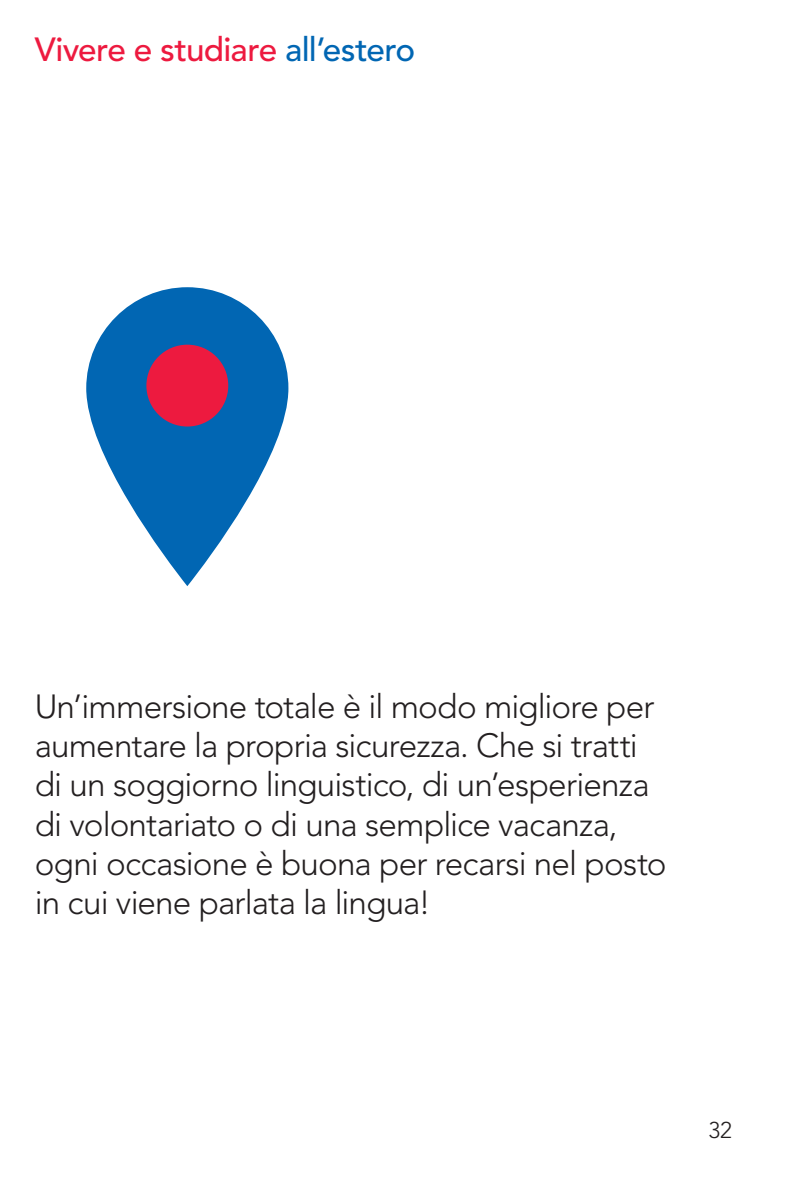
<style>
.page{position:relative;width:794px;height:1191px;background:#fff}
.page>*{position:absolute;margin:0;border:0;box-sizing:border-box;transform-origin:0 0}
.t1{font:300 33.25px/39.4px "Avenir";letter-spacing:-.025em;color:#231f20}
.t2{font:500 33.25px "Avenir";letter-spacing:-.02em;color:#ed1a3f}
.t3{font:300 22.75px "Avenir";color:#231f20}
.s1{color:#0166b3}
</style>
<div class="page">
<hr style="left:793px;top:0;width:1px;height:1191px;background:#0166b3">
<svg style="left:86px;top:287px;width:202px;height:299px;fill:#0166b3"></svg>
<div style="left:146px;top:345px;width:82px;height:81px;background:#ed1a3f;border-radius:50%"></div>
<p class="t2" style="left:35px;top:30px;width:382px">Vivere e studiare <span class="s1">all’estero</span></p>
<p class="t1" style="left:35px;top:686px;width:633px">Un’immersione totale è il modo migliore per aumentare la propria sicurezza. Che si tratti di un soggiorno linguistico, di un’esperienza di volontariato o di una semplice vacanza, ogni occasione è buona per recarsi nel posto in cui viene parlata la lingua!</p>
<p class="t3" style="left:708px;top:1116px;width:25px">32</p>
</div>
